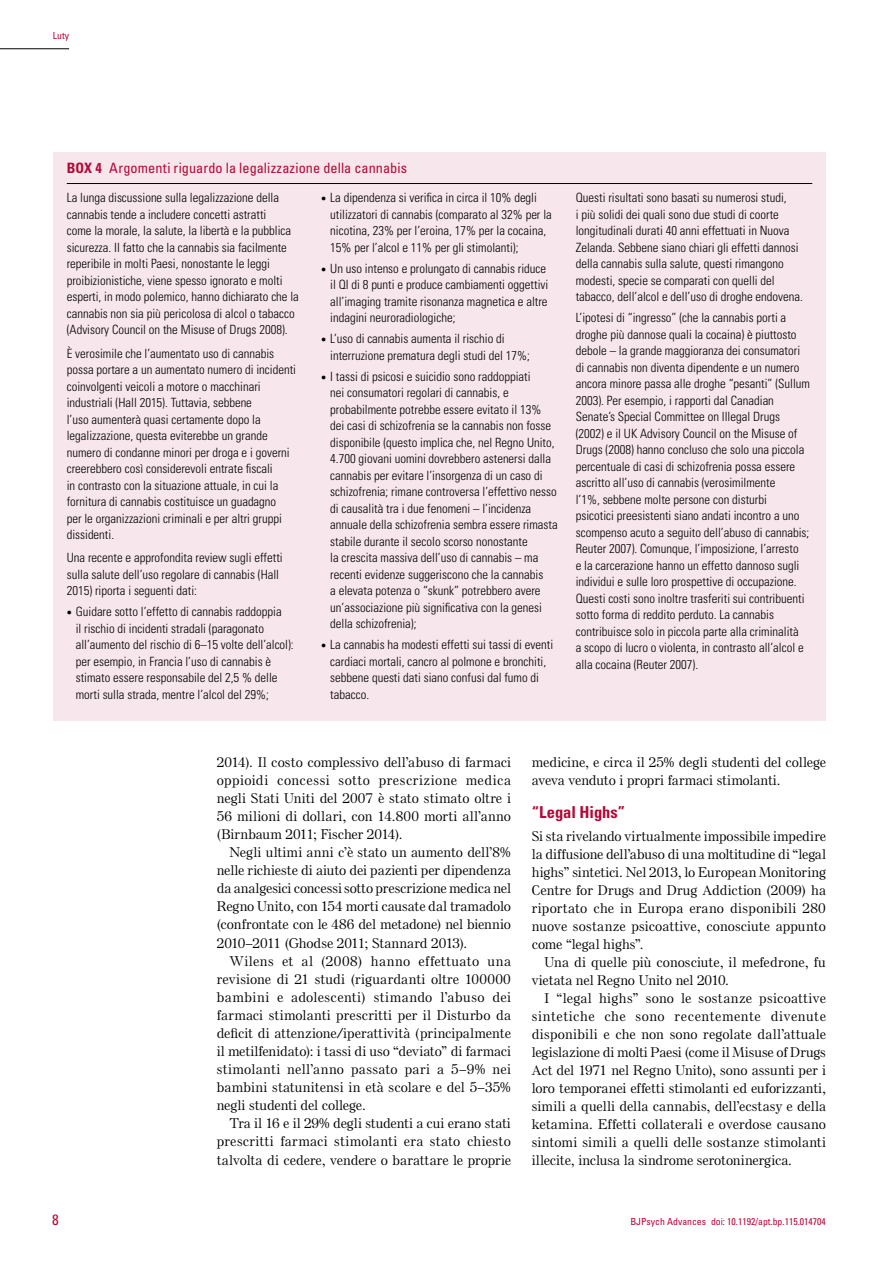
<style>
.page{position:relative;width:893px;height:1263px;background:#fff}
.page>*{position:absolute;margin:0;border:0;box-sizing:border-box;transform-origin:0 0}
.t1{font:700 condensed 16.5px "Univers LT Std";color:#b30838}
.t2{font:condensed 15px "Univers LT Std";color:#b30838}
.t3{font:condensed 14.25px "Univers LT Std";letter-spacing:.01em;color:#b30838}
.t4{font:500 13.5px/18.1px "Else NPL Std";letter-spacing:.015em;color:#000;text-align:justify}
.t5{font:300 condensed 12.75px/16.5px "Univers LT Std";color:#000}
.t6{font:condensed 9.75px "Univers LT Std";color:#b30838}
.s1{font-weight:700}
.s2{font-family:"Newspaper Pi BT";font-weight:400;font-stretch:normal;font-size:7.5px}
</style>
<div class="page">
<hr style="left:0;top:49px;width:69px;height:1px;background:#000">
<div style="left:53px;top:152px;width:773px;height:568px;background:#f7e6eb"></div>
<hr style="left:67px;top:183px;width:745px;height:1px;background:#000">
<p class="t6" style="left:53px;top:30px;width:18px">Luty</p>
<p class="t3" style="left:67px;top:159px;width:342px"><span class="s1">BOX 4</span> Argomenti riguardo la legalizzazione della cannabis</p>
<p class="t5" style="left:67px;top:190px;width:234px">La lunga discussione sulla legalizzazione della cannabis tende a includere concetti astratti<br>come la morale, la salute, la libertà e la pubblica sicurezza. Il fatto che la cannabis sia facilmente reperibile in molti Paesi, nonostante le leggi proibizionistiche, viene spesso ignorato e molti esperti, in modo polemico, hanno dichiarato che la cannabis non sia più pericolosa di alcol o tabacco (Advisory Council on the Misuse of Drugs 2008).</p>
<p class="t5" style="left:67px;top:345px;width:231px">È verosimile che l’aumentato uso di cannabis possa portare a un aumentato numero di incidenti coinvolgenti veicoli a motore o macchinari industriali (Hall 2015). Tuttavia, sebbene<br>l’uso aumenterà quasi certamente dopo la legalizzazione, questa eviterebbe un grande numero di condanne minori per droga e i governi creerebbero così considerevoli entrate fiscali<br>in contrasto con la situazione attuale, in cui la fornitura di cannabis costituisce un guadagno<br>per le organizzazioni criminali e per altri gruppi dissidenti.</p>
<p class="t5" style="left:67px;top:550px;width:217px">Una recente e approfondita review sugli effetti sulla salute dell’uso regolare di cannabis (Hall<br>2015) riporta i seguenti dati:</p>
<p class="t5" style="left:76px;top:604px;width:220px;text-indent:-9px"><span class="s2">•</span> Guidare sotto l’effetto di cannabis raddoppia<br>il rischio di incidenti stradali (paragonato all’aumento del rischio di 6–15 volte dell’alcol): per esempio, in Francia l’uso di cannabis è stimato essere responsabile del 2,5 % delle morti sulla strada, mentre l’alcol del 29%;</p>
<p class="t5" style="left:330px;top:190px;width:223px;text-indent:-9px"><span class="s2">•</span> La dipendenza si verifica in circa il 10% degli utilizzatori di cannabis (comparato al 32% per la nicotina, 23% per l’eroina, 17% per la cocaina, 15% per l’alcol e 11% per gli stimolanti);</p>
<p class="t5" style="left:330px;top:260px;width:220px;text-indent:-9px"><span class="s2">•</span> Un uso intenso e prolungato di cannabis riduce il QI di 8 punti e produce cambiamenti oggettivi all’imaging tramite risonanza magnetica e altre indagini neuroradiologiche;</p>
<p class="t5" style="left:330px;top:331px;width:201px;text-indent:-9px"><span class="s2">•</span> L’uso di cannabis aumenta il rischio di interruzione prematura degli studi del 17%;</p>
<p class="t5" style="left:330px;top:368px;width:229px;text-indent:-9px"><span class="s2">•</span> I tassi di psicosi e suicidio sono raddoppiati<br>nei consumatori regolari di cannabis, e probabilmente potrebbe essere evitato il 13% dei casi di schizofrenia se la cannabis non fosse disponibile (questo implica che, nel Regno Unito, 4.700 giovani uomini dovrebbero astenersi dalla cannabis per evitare l’insorgenza di un caso di schizofrenia; rimane controversa l’effettivo nesso di causalità tra i due fenomeni – l’incidenza annuale della schizofrenia sembra essere rimasta stabile durante il secolo scorso nonostante<br>la crescita massiva dell’uso di cannabis – ma recenti evidenze suggeriscono che la cannabis<br>a elevata potenza o “skunk” potrebbero avere un’associazione più significativa con la genesi della schizofrenia);</p>
<p class="t5" style="left:330px;top:637px;width:225px;text-indent:-9px"><span class="s2">•</span> La cannabis ha modesti effetti sui tassi di eventi cardiaci mortali, cancro al polmone e bronchiti, sebbene questi dati siano confusi dal fumo di tabacco.</p>
<p class="t5" style="left:576px;top:190px;width:229px">Questi risultati sono basati su numerosi studi,<br>i più solidi dei quali sono due studi di coorte longitudinali durati 40 anni effettuati in Nuova Zelanda. Sebbene siano chiari gli effetti dannosi della cannabis sulla salute, questi rimangono modesti, specie se comparati con quelli del tabacco, dell’alcol e dell’uso di droghe endovena.</p>
<p class="t5" style="left:576px;top:310px;width:236px">L’ipotesi di “ingresso” (che la cannabis porti a droghe più dannose quali la cocaina) è piuttosto debole – la grande maggioranza dei consumatori di cannabis non diventa dipendente e un numero ancora minore passa alle droghe “pesanti” (Sullum 2003). Per esempio, i rapporti dal Canadian Senate’s Special Committee on Illegal Drugs (2002) e il UK Advisory Council on the Misuse of Drugs (2008) hanno concluso che solo una piccola percentuale di casi di schizofrenia possa essere ascritto all’uso di cannabis (verosimilmente<br>l’1%, sebbene molte persone con disturbi<br>psicotici preesistenti siano andati incontro a uno scompenso acuto a seguito dell’abuso di cannabis; Reuter 2007). Comunque, l’imposizione, l’arresto<br>e la carcerazione hanno un effetto dannoso sugli individui e sulle loro prospettive di occupazione.<br>Questi costi sono inoltre trasferiti sui contribuenti sotto forma di reddito perduto. La cannabis contribuisce solo in piccola parte alla criminalità<br>a scopo di lucro o violenta, in contrasto all’alcol e alla cocaina (Reuter 2007).</p>
<p class="t4" style="left:217px;top:753px;width:296px">2014). Il costo complessivo dell’abuso di farmaci oppioidi concessi sotto prescrizione medica negli Stati Uniti del 2007 è stato stimato oltre i 56 milioni di dollari, con 14.800 morti all’anno (Birnbaum 2011; Fischer 2014).</p>
<p class="t4" style="left:217px;top:843px;width:296px;text-indent:13px">Negli ultimi anni c’è stato un aumento dell’8% nelle richieste di aiuto dei pazienti per dipendenza da analgesici concessi sotto prescrizione medica nel Regno Unito, con 154 morti causate dal tramadolo (confrontate con le 486 del metadone) nel biennio 2010–2011 (Ghodse 2011; Stannard 2013).</p>
<p class="t4" style="left:217px;top:952px;width:296px;text-indent:13px">Wilens et al (2008) hanno effettuato una revisione di 21 studi (riguardanti oltre 100000 bambini e adolescenti) stimando l’abuso dei farmaci stimolanti prescritti per il Disturbo da deficit di attenzione/iperattività (principalmente il metilfenidato): i tassi di uso “deviato” di farmaci stimolanti nell’anno passato pari a 5–9% nei bambini statunitensi in età scolare e del 5–35% negli studenti del college.</p>
<p class="t4" style="left:217px;top:1114px;width:296px;text-indent:13px">Tra il 16 e il 29% degli studenti a cui erano stati prescritti farmaci stimolanti era stato chiesto talvolta di cedere, vendere o barattare le proprie</p>
<p class="t4" style="left:532px;top:753px;width:295px">medicine, e circa il 25% degli studenti del college aveva venduto i propri farmaci stimolanti.</p>
<p class="t1" style="left:532px;top:802px;width:95px">“Legal Highs”</p>
<p class="t4" style="left:532px;top:827px;width:296px">Si sta rivelando virtualmente impossibile impedire la diffusione dell’abuso di una moltitudine di “legal highs” sintetici. Nel 2013, lo European Monitoring Centre for Drugs and Drug Addiction (2009) ha riportato che in Europa erano disponibili 280 nuove sostanze psicoattive, conosciute appunto come “legal highs”.</p>
<p class="t4" style="left:532px;top:953px;width:295px;text-indent:13px">Una di quelle più conosciute, il mefedrone, fu vietata nel Regno Unito nel 2010.</p>
<p class="t4" style="left:532px;top:989px;width:296px;text-indent:13px">I “legal highs” sono le sostanze psicoattive sintetiche che sono recentemente divenute disponibili e che non sono regolate dall’attuale legislazione di molti Paesi (come il Misuse of Drugs Act del 1971 nel Regno Unito), sono assunti per i loro temporanei effetti stimolanti ed euforizzanti, simili a quelli della cannabis, dell’ecstasy e della ketamina. Effetti collaterali e overdose causano sintomi simili a quelli delle sostanze stimolanti illecite, inclusa la sindrome serotoninergica.</p>
<p class="t2" style="left:52px;top:1210px;width:8px">8</p>
<p class="t6" style="left:630px;top:1216px;width:197px">BJPsych Advances doi: 10.1192/apt.bp.115.014704</p>
</div>
